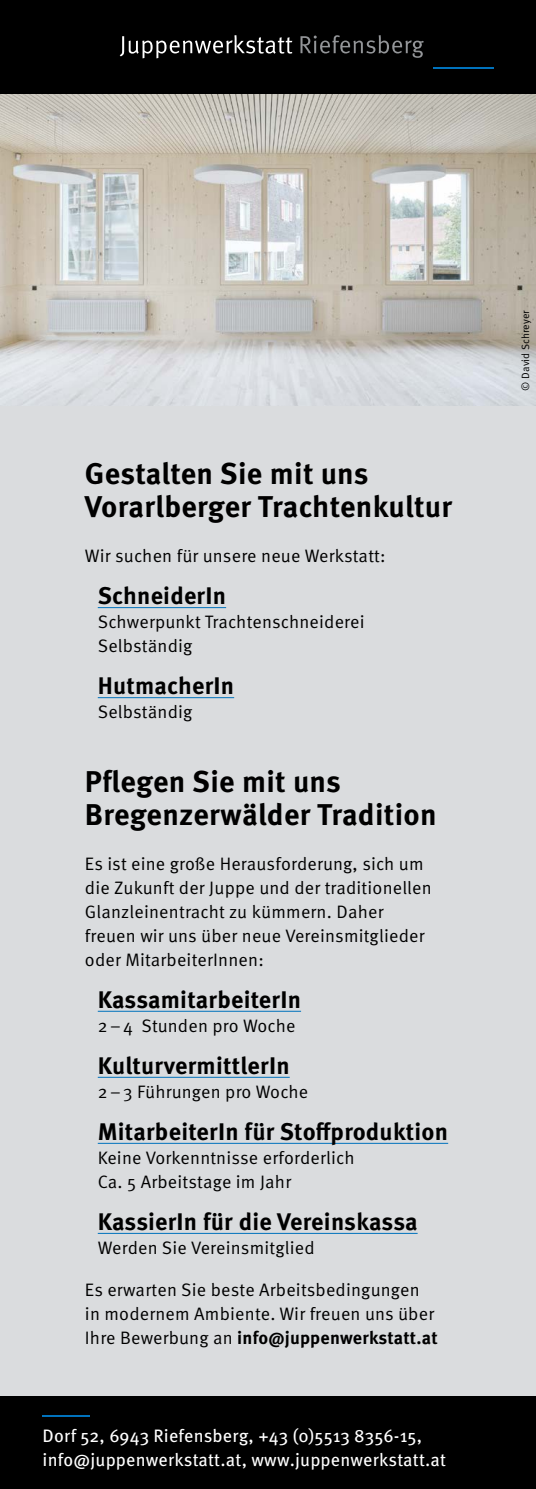
<style>
.page{position:relative;width:536px;height:1489px;background:#fff}
.page>*{position:absolute;margin:0;border:0;box-sizing:border-box;transform-origin:0 0}
.t1{font:700 30px/33px "Meta Pro";letter-spacing:.01em;color:#000}
.t2{font:700 24px "Meta Pro";letter-spacing:.01em;color:#000}
.t3{font:18px/24px "Meta Pro";letter-spacing:.01em;color:#000}
.t4{font:18px/24px "Meta Pro";letter-spacing:.01em;color:#fff}
.t5{font:10.5px "Meta Pro";letter-spacing:.01em;color:#000}
.s1{font-weight:700}
</style>
<div class="page">
<img style="left:0;top:94px;width:536px;height:312px">
<div style="left:0;top:406px;width:536px;height:990px;background:#dadcde"></div>
<div style="left:0;top:1396px;width:536px;height:92px;background:#000"></div>
<div style="left:0;top:0;width:536px;height:94px;background:#000"></div>
<hr style="left:433px;top:67px;width:60px;height:2px;background:#0072bc">
<svg style="left:120px;top:35px;width:172px;height:23px"></svg>
<svg style="left:300px;top:35px;width:124px;height:23px"></svg>
<hr style="left:43px;top:1414px;width:47px;height:1px;background:#0072bc">
<hr style="left:98px;top:1010px;width:203px;height:1px;background:#0072bc">
<hr style="left:98px;top:1076px;width:192px;height:1px;background:#0072bc">
<hr style="left:98px;top:1142px;width:350px;height:1px;background:#0072bc">
<hr style="left:98px;top:1232px;width:319px;height:1px;background:#0072bc">
<hr style="left:98px;top:607px;width:128px;height:1px;background:#0072bc">
<hr style="left:98px;top:697px;width:136px;height:1px;background:#0072bc">
<h1 class="t1" style="left:85px;top:458px;width:369px">Gestalten Sie mit uns<br>Vorarlberger Trachtenkultur</h1>
<p class="t3" style="left:85px;top:544px;width:302px">Wir suchen für unsere neue Werkstatt:</p>
<h2 class="t2" style="left:98px;top:580px;width:130px">SchneiderIn</h2>
<p class="t3" style="left:98px;top:610px;width:268px">Schwerpunkt Trachtenschneiderei<br>Selbständig</p>
<h2 class="t2" style="left:98px;top:670px;width:138px">HutmacherIn</h2>
<p class="t3" style="left:98px;top:700px;width:96px">Selbständig</p>
<h1 class="t1" style="left:85px;top:765px;width:353px">Pflegen Sie mit uns<br>Bregenzerwälder Tradition</h1>
<p class="t3" style="left:85px;top:851px;width:348px">Es ist eine große Herausforderung, sich um die Zukunft der Juppe und der traditionellen Glanzleinentracht zu kümmern. Daher freuen wir uns über neue Vereinsmitglieder oder MitarbeiterInnen:</p>
<h2 class="t2" style="left:98px;top:984px;width:205px">KassamitarbeiterIn</h2>
<p class="t3" style="left:98px;top:1013px;width:199px">2–4 Stunden pro Woche</p>
<h2 class="t2" style="left:98px;top:1050px;width:193px">KulturvermittlerIn</h2>
<p class="t3" style="left:98px;top:1079px;width:212px">2–3 Führungen pro Woche</p>
<h2 class="t2" style="left:98px;top:1116px;width:352px">MitarbeiterIn für Stoffproduktion</h2>
<p class="t3" style="left:98px;top:1145px;width:258px">Keine Vorkenntnisse erforderlich<br>Ca. 5 Arbeitstage im Jahr</p>
<h2 class="t2" style="left:98px;top:1206px;width:321px">KassierIn für die Vereinskassa</h2>
<p class="t3" style="left:98px;top:1235px;width:218px">Werden Sie Vereinsmitglied</p>
<p class="t3" style="left:85px;top:1277px;width:354px">Es erwarten Sie beste Arbeitsbedingungen in modernem Ambiente. Wir freuen uns über<br>Ihre Bewerbung an <span class="s1">info@juppenwerkstatt.at</span></p>
<p class="t4" style="left:43px;top:1424px;width:405px">Dorf 52, 6943 Riefensberg, +43 (0)5513 8356-15, info@juppenwerkstatt.at, www.juppenwerkstatt.at</p>
<p class="t5" style="left:518px;top:390px;width:82px;rotate:-90deg">© David Schreyer</p>
</div>
